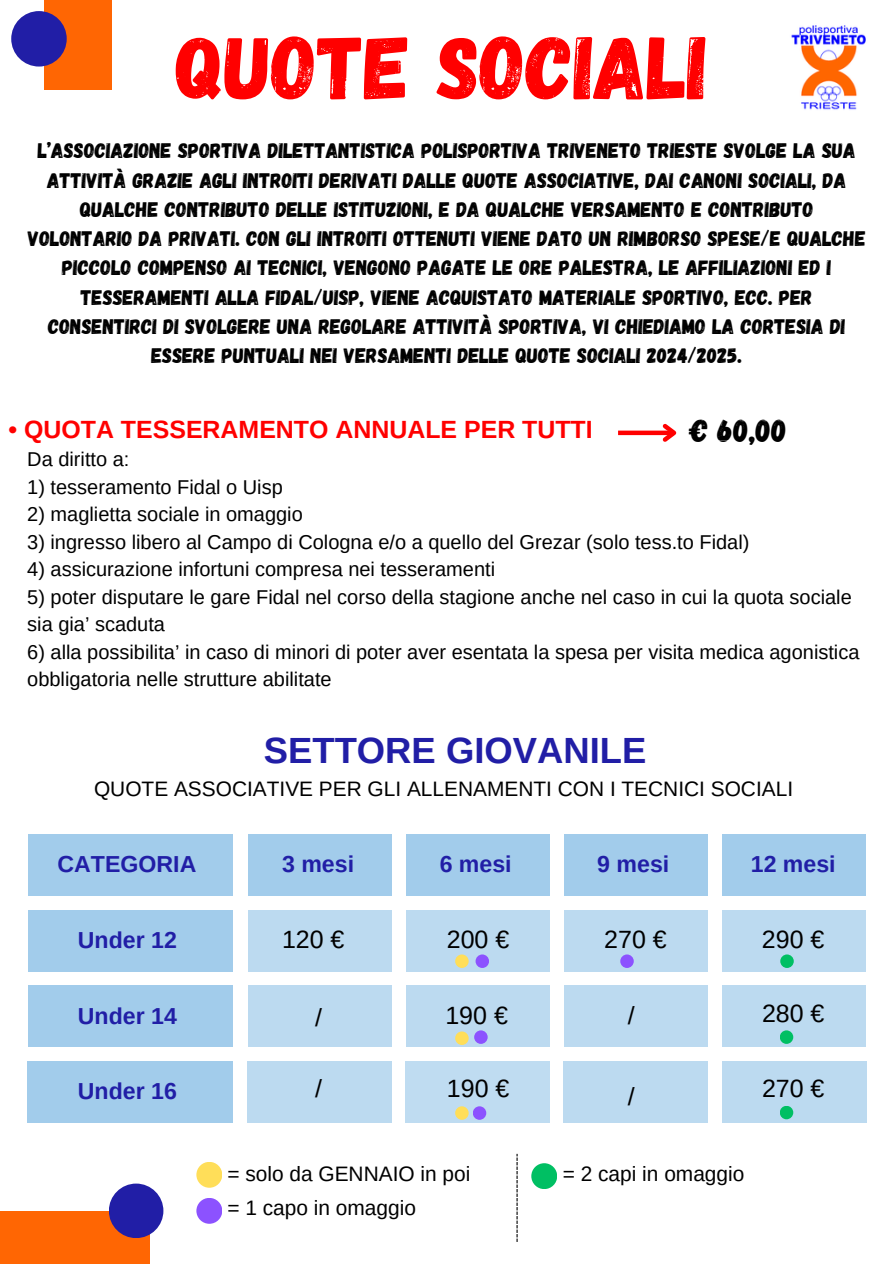
<style>
.page{position:relative;width:894px;height:1264px;background:#fff}
.page>*{position:absolute;margin:0;border:0;box-sizing:border-box;transform-origin:0 0}
.t1{font:88.95px "Gagalin";color:#f00}
.t2{font:700 36.45px "Arimo";color:#211ea6}
.t3{font:31.8px "Gagalin";color:#000}
.t4{font:24.9px "Arimo";color:#000}
.t5{font:700 24.9px "Arimo";color:#f00}
.t6{font:700 23.1px "Arimo";color:#211ea6}
.t7{font:21px/29.2px "Gagalin";color:#000;text-align:center}
.t8{font:20.85px "Arimo";color:#000}
.t9{font:19.95px/27.5px "Arimo";color:#000}
</style>
<div class="page">
<img style="left:791px;top:25px;width:75px;height:85px">
<div style="left:618px;top:430px;width:55px;height:5px;background:#f00"></div>
<svg style="left:658px;top:423px;width:19px;height:19px"></svg>
<div style="left:0;top:1210px;width:150px;height:53px;background:#ff6603"></div>
<div style="left:109px;top:1183px;width:54px;height:55px;background:#211ea6;border-radius:50%"></div>
<div style="left:44px;top:0;width:68px;height:89px;background:#ff6603"></div>
<div style="left:11px;top:11px;width:56px;height:56px;background:#211ea6;border-radius:50%"></div>
<div style="left:29px;top:985px;width:204px;height:62px;background:#a2cceb"></div>
<div style="left:29px;top:910px;width:204px;height:61px;background:#a2cceb"></div>
<div style="left:27px;top:1061px;width:206px;height:61px;background:#a2cceb"></div>
<div style="left:29px;top:834px;width:204px;height:61px;background:#a2cceb"></div>
<div style="left:247px;top:985px;width:144px;height:62px;background:#bcdaf0"></div>
<div style="left:247px;top:910px;width:144px;height:61px;background:#bcdaf0"></div>
<div style="left:247px;top:1061px;width:144px;height:61px;background:#bcdaf0"></div>
<div style="left:247px;top:834px;width:144px;height:61px;background:#a2cceb"></div>
<div style="left:406px;top:985px;width:143px;height:62px;background:#bcdaf0"></div>
<div style="left:406px;top:910px;width:143px;height:61px;background:#bcdaf0"></div>
<div style="left:405px;top:1061px;width:144px;height:61px;background:#bfdcf1"></div>
<div style="left:406px;top:834px;width:143px;height:61px;background:#a2cceb"></div>
<div style="left:564px;top:985px;width:143px;height:62px;background:#bcdaf0"></div>
<div style="left:564px;top:910px;width:143px;height:61px;background:#bcdaf0"></div>
<div style="left:563px;top:1061px;width:145px;height:61px;background:#bcdaf0"></div>
<div style="left:564px;top:834px;width:143px;height:61px;background:#a2cceb"></div>
<div style="left:722px;top:985px;width:144px;height:62px;background:#bcdaf0"></div>
<div style="left:722px;top:910px;width:144px;height:61px;background:#bcdaf0"></div>
<div style="left:721px;top:1061px;width:145px;height:61px;background:#bcdaf0"></div>
<div style="left:722px;top:834px;width:144px;height:61px;background:#a2cceb"></div>
<div style="left:455px;top:954px;width:13px;height:14px;background:#ffde59;border-radius:50%"></div>
<div style="left:475px;top:954px;width:14px;height:14px;background:#8c52ff;border-radius:50%"></div>
<div style="left:196px;top:1161px;width:26px;height:26px;background:#ffde59;border-radius:50%"></div>
<div style="left:196px;top:1197px;width:26px;height:26px;background:#8c52ff;border-radius:50%"></div>
<div style="left:620px;top:954px;width:13px;height:14px;background:#8c52ff;border-radius:50%"></div>
<div style="left:780px;top:954px;width:13px;height:14px;background:#00bf63;border-radius:50%"></div>
<svg style="left:516px;top:1153px;width:1px;height:88px"></svg>
<div style="left:531px;top:1163px;width:26px;height:26px;background:#00bf63;border-radius:50%"></div>
<div style="left:455px;top:1031px;width:13px;height:13px;background:#ffde59;border-radius:50%"></div>
<div style="left:455px;top:1106px;width:13px;height:13px;background:#ffde59;border-radius:50%"></div>
<div style="left:779px;top:1030px;width:14px;height:13px;background:#00bf63;border-radius:50%"></div>
<div style="left:779px;top:1105px;width:14px;height:14px;background:#00bf63;border-radius:50%"></div>
<div style="left:474px;top:1030px;width:13px;height:13px;background:#8c52ff;border-radius:50%"></div>
<div style="left:472px;top:1106px;width:14px;height:13px;background:#8c52ff;border-radius:50%"></div>
<p class="t1" style="left:176px;top:10px;width:532px">QUOTE SOCIALI</p>
<p class="t7" style="left:28px;top:135px;width:839px">L’ASSOCIAZIONE SPORTIVA DILETTANTISTICA POLISPORTIVA TRIVENETO TRIESTE SVOLGE LA SUA ATTIVITÀ GRAZIE AGLI INTROITI DERIVATI DALLE QUOTE ASSOCIATIVE, DAI CANONI SOCIALI, DA QUALCHE CONTRIBUTO DELLE ISTITUZIONI, E DA QUALCHE VERSAMENTO E CONTRIBUTO VOLONTARIO DA PRIVATI. CON GLI INTROITI OTTENUTI VIENE DATO UN RIMBORSO SPESE/E QUALCHE PICCOLO COMPENSO AI TECNICI, VENGONO PAGATE LE ORE PALESTRA, LE AFFILIAZIONI ED I TESSERAMENTI ALLA FIDAL/UISP, VIENE ACQUISTATO MATERIALE SPORTIVO, ECC. PER CONSENTIRCI DI SVOLGERE UNA REGOLARE ATTIVITÀ SPORTIVA, VI CHIEDIAMO LA CORTESIA DI ESSERE PUNTUALI NEI VERSAMENTI DELLE QUOTE SOCIALI 2024/2025.</p>
<p class="t5" style="left:9px;top:416px;width:585px">• QUOTA TESSERAMENTO ANNUALE PER TUTTI</p>
<p class="t3" style="left:690px;top:410px;width:98px">€ 60,00</p>
<h4 class="t9" style="left:27px;top:445px;width:104px">Da diritto a:</h4>
<h3 class="t9" style="left:27px;top:473px;width:257px">1) tesseramento Fidal o Uisp</h3>
<p class="t9" style="left:27px;top:500px;width:277px">2) maglietta sociale in omaggio</p>
<p class="t9" style="left:27px;top:528px;width:723px">3) ingresso libero al Campo di Cologna e/o a quello del Grezar (solo tess.to Fidal)</p>
<p class="t9" style="left:27px;top:555px;width:469px">4) assicurazione infortuni compresa nei tesseramenti</p>
<p class="t9" style="left:27px;top:583px;width:825px">5) poter disputare le gare Fidal nel corso della stagione anche nel caso in cui la quota sociale sia gia’ scaduta</p>
<p class="t9" style="left:27px;top:638px;width:833px">6) alla possibilita’ in caso di minori di poter aver esentata la spesa per visita medica agonistica obbligatoria nelle strutture abilitate</p>
<h2 class="t2" style="left:264px;top:729px;width:384px">SETTORE GIOVANILE</h2>
<p class="t8" style="left:94px;top:776px;width:700px">QUOTE ASSOCIATIVE PER GLI ALLENAMENTI CON I TECNICI SOCIALI</p>
<h4 class="t6" style="left:58px;top:850px;width:140px">CATEGORIA</h4>
<h5 class="t6" style="left:282px;top:850px;width:73px">3 mesi</h5>
<h5 class="t6" style="left:439px;top:850px;width:73px">6 mesi</h5>
<h5 class="t6" style="left:597px;top:850px;width:73px">9 mesi</h5>
<h5 class="t6" style="left:750px;top:850px;width:86px">12 mesi</h5>
<h6 class="t6" style="left:78px;top:926px;width:100px">Under 12</h6>
<h6 class="t4" style="left:282px;top:925px;width:64px">120 €</h6>
<h5 class="t4" style="left:446px;top:925px;width:64px">200 €</h5>
<h6 class="t4" style="left:604px;top:925px;width:64px">270 €</h6>
<h6 class="t4" style="left:761px;top:925px;width:64px">290 €</h6>
<p class="t6" style="left:78px;top:1002px;width:100px">Under 14</p>
<p class="t4" style="left:315px;top:1003px;width:8px">/</p>
<h5 class="t4" style="left:445px;top:1001px;width:64px">190 €</h5>
<h6 class="t4" style="left:761px;top:999px;width:64px">280 €</h6>
<p class="t4" style="left:627px;top:1001px;width:8px">/</p>
<p class="t6" style="left:78px;top:1078px;width:100px">Under 16</p>
<p class="t4" style="left:315px;top:1074px;width:8px">/</p>
<h6 class="t4" style="left:447px;top:1074px;width:64px">190 €</h6>
<h6 class="t4" style="left:761px;top:1074px;width:64px">270 €</h6>
<p class="t4" style="left:627px;top:1082px;width:8px">/</p>
<h5 class="t8" style="left:227px;top:1161px;width:244px">= solo da GENNAIO in poi</h5>
<h6 class="t8" style="left:227px;top:1196px;width:190px">= 1 capo in omaggio</h6>
<p class="t8" style="left:562px;top:1162px;width:183px">= 2 capi in omaggio</p>
</div>
